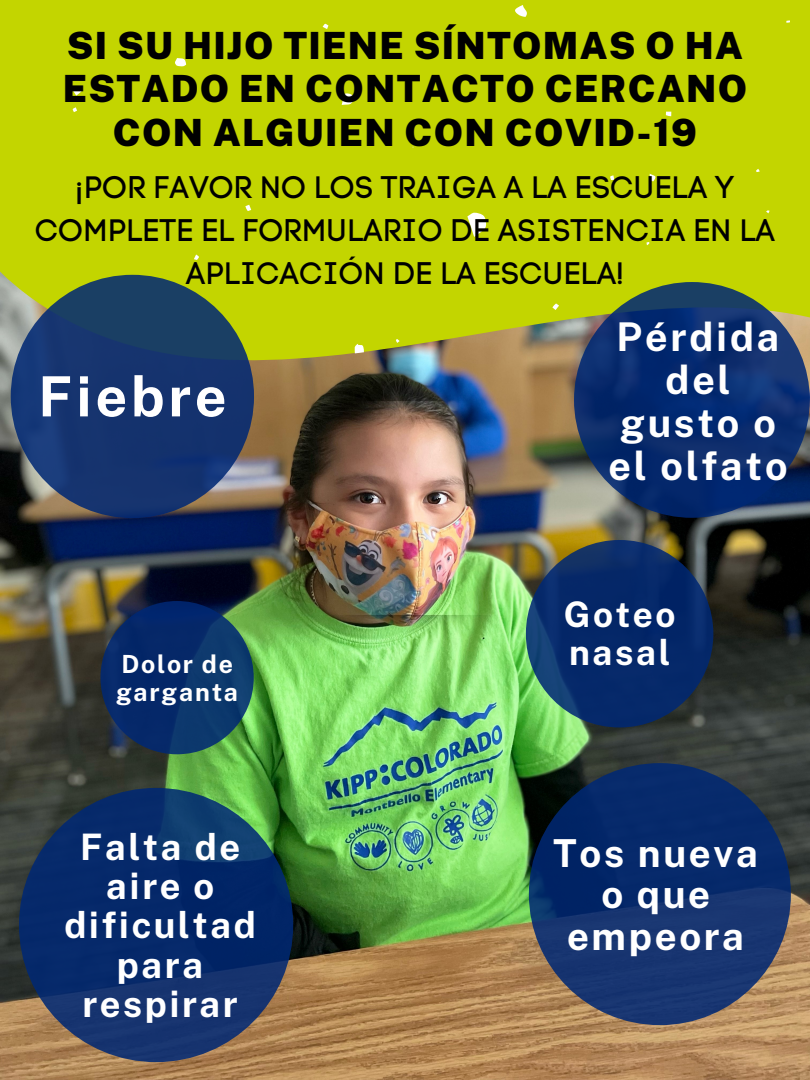
<style>
.page{position:relative;width:810px;height:1080px;background:#fff}
.page>*{position:absolute;margin:0;border:0;box-sizing:border-box;transform-origin:0 0}
.t1{font:700 55.5px "Public Sans";letter-spacing:.07em;color:#fff}
.t2{font:700 39.62px/43.1px "Public Sans";letter-spacing:.07em;color:#fff;text-align:center}
.t3{font:700 38.5px/41.6px "Public Sans";letter-spacing:.07em;color:#fff;text-align:center}
.t4{font:900 37.5px/43.1px "Public Sans";letter-spacing:.035em;color:#000;text-align:center}
.t5{font:700 36.5px/39.4px "Public Sans";letter-spacing:.07em;color:#fff;text-align:center}
.t6{font:700 35.25px "Public Sans";letter-spacing:.07em;color:#fff}
.t7{font:30.94px/43.2px "Code Pro Normal LC";color:#000;text-align:center}
.t8{font:700 25px "Public Sans";letter-spacing:.07em;color:#fff}
</style>
<div class="page">
<img style="left:0;top:704px;width:810px;height:376px">
<img style="left:0;top:0;width:810px;height:704px">
<svg style="left:467px;top:213px;width:19px;height:24px"></svg>
<svg style="left:396px;top:339px;width:4px;height:4px"></svg>
<svg style="left:73px;top:86px;width:9px;height:10px"></svg>
<svg style="left:245px;top:205px;width:6px;height:6px"></svg>
<svg style="left:552px;top:303px;width:7px;height:7px"></svg>
<svg style="left:756px;top:169px;width:4px;height:3px"></svg>
<svg style="left:513px;top:5px;width:17px;height:12px"></svg>
<svg style="left:666px;top:112px;width:5px;height:4px"></svg>
<svg style="left:175px;top:58px;width:11px;height:8px"></svg>
<svg style="left:323px;top:24px;width:5px;height:5px"></svg>
<svg style="left:766px;top:210px;width:4px;height:3px"></svg>
<svg style="left:194px;top:255px;width:5px;height:5px"></svg>
<svg style="left:342px;top:93px;width:13px;height:12px"></svg>
<svg style="left:484px;top:76px;width:7px;height:6px"></svg>
<svg style="left:72px;top:107px;width:5px;height:5px"></svg>
<svg style="left:610px;top:175px;width:4px;height:5px"></svg>
<svg style="left:355px;top:344px;width:9px;height:9px"></svg>
<svg style="left:650px;top:174px;width:6px;height:8px"></svg>
<div style="left:11px;top:275px;width:243px;height:243px;background:linear-gradient(to right,#173875,#163568);border-radius:50%"></div>
<svg style="left:19px;top:788px;width:274px;height:274px;background:#0a2d6b"></svg>
<svg style="left:529px;top:763px;width:262px;height:262px;background:#0d2e6c"></svg>
<svg style="left:574px;top:282px;width:236px;height:236px;background:#0a2d6d"></svg>
<svg style="left:526px;top:540px;width:187px;height:187px;background:#072b6a"></svg>
<div style="left:100px;top:601px;width:154px;height:153px;background:linear-gradient(to right,#032268,#0f3d6e);border-radius:50%"></div>
<p class="t4" style="left:63px;top:22px;width:686px">SI SU HIJO TIENE SÍNTOMAS O HA<br>ESTADO EN CONTACTO CERCANO<br>CON ALGUIEN CON COVID-19</p>
<p class="t7" style="left:35px;top:166px;width:742px">¡POR FAVOR NO LOS TRAIGA A LA ESCUELA Y<br>COMPLETE EL FORMULARIO DE ASISTENCIA EN LA<br>APLICACIÓN DE LA ESCUELA!</p>
<h1 class="t1" style="left:38px;top:356px;width:190px">Fiebre</h1>
<p class="t8" style="left:121px;top:646px;width:113px">Dolor de</p>
<p class="t8" style="left:116px;top:673px;width:124px">garganta</p>
<p class="t2" style="left:608px;top:313px;width:181px">Pérdida del gusto o el olfato</p>
<p class="t6" style="left:564px;top:589px;width:113px">Goteo</p>
<p class="t6" style="left:569px;top:627px;width:103px">nasal</p>
<p class="t5" style="left:64px;top:825px;width:193px">Falta de aire o dificultad para respirar</p>
<p class="t3" style="left:553px;top:830px;width:207px">Tos nueva o que empeora</p>
</div>
